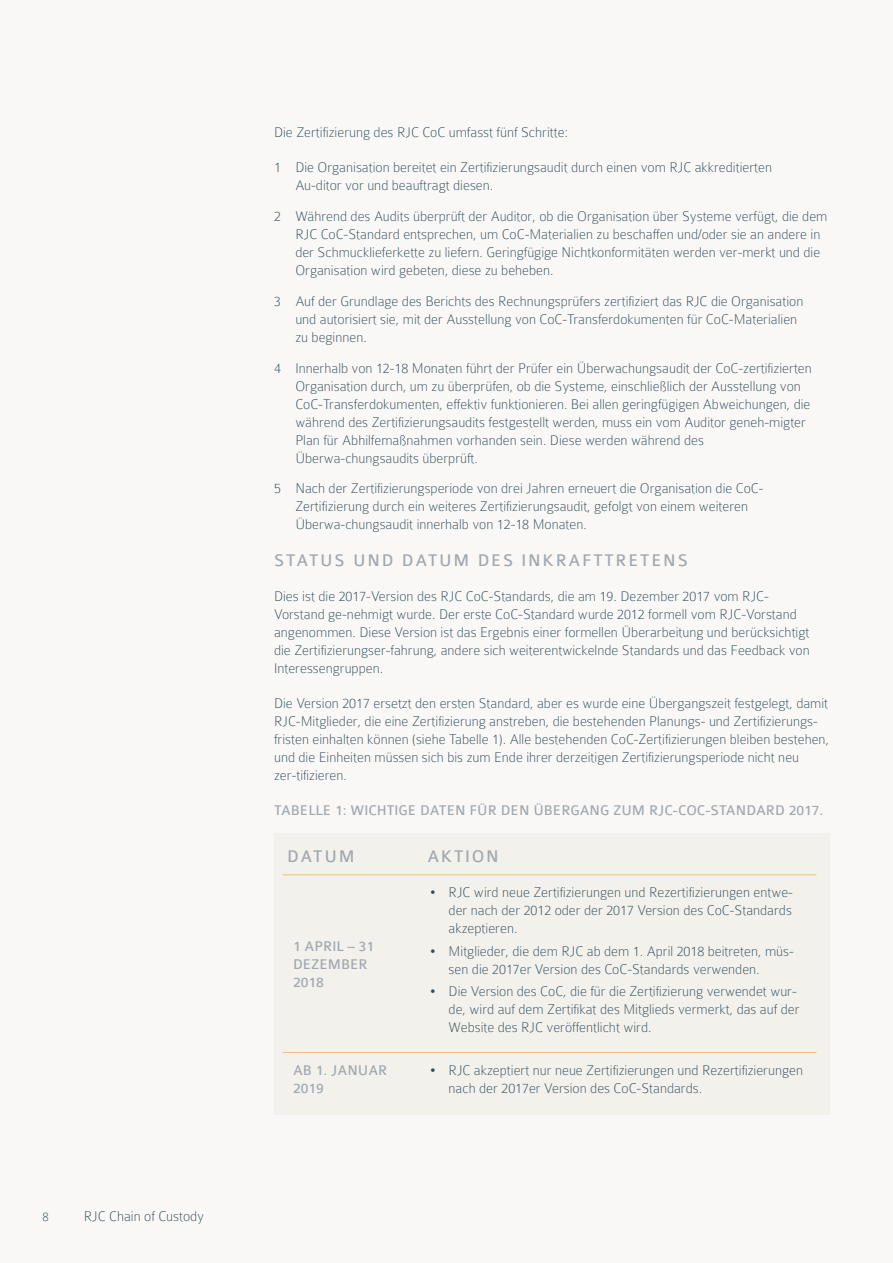
<style>
.page{position:relative;width:893px;height:1263px;background:#f9f8f6}
.page>*{position:absolute;margin:0;border:0;box-sizing:border-box;transform-origin:0 0}
.t1{font:18px "Colaborate";letter-spacing:.1em;color:#a0a8af}
.t2{font:100 15px/18px "Colaborate";color:#304c5a}
.t3{font:15px/18px "Colaborate";color:#a0a8af}
.t4{font:100 13.5px "Colaborate";color:#304c5a}
</style>
<div class="page">
<div style="left:274px;top:833px;width:555px;height:282px;background:#f3f1ec"></div>
<hr style="left:283px;top:874px;width:136px;height:1px;background:#e8c379">
<hr style="left:419px;top:874px;width:397px;height:1px;background:#e8c379">
<hr style="left:283px;top:1052px;width:136px;height:1px;background:#e8c379">
<hr style="left:419px;top:1052px;width:397px;height:1px;background:#e8c379">
<p class="t4" style="left:43px;top:1209px;width:8px">8</p>
<p class="t2" style="left:84px;top:1207px;width:122px">RJC Chain of Custody</p>
<p class="t2" style="left:274px;top:124px;width:295px">Die Zertifizierung des RJC CoC umfasst fünf Schritte:</p>
<p class="t2" style="left:295px;top:159px;width:478px;text-indent:-21px">1 Die Organisation bereitet ein Zertifizierungsaudit durch einen vom RJC akkreditierten<br>Au-ditor vor und beauftragt diesen.</p>
<p class="t2" style="left:295px;top:207px;width:534px;text-indent:-21px">2 Während des Audits überprüft der Auditor, ob die Organisation über Systeme verfügt, die dem RJC CoC-Standard entsprechen, um CoC-Materialien zu beschaffen und/oder sie an andere in der Schmucklieferkette zu liefern. Geringfügige Nichtkonformitäten werden ver-merkt und die Organisation wird gebeten, diese zu beheben.</p>
<p class="t2" style="left:295px;top:292px;width:510px;text-indent:-21px">3 Auf der Grundlage des Berichts des Rechnungsprüfers zertifiziert das RJC die Organisation und autorisiert sie, mit der Ausstellung von CoC-Transferdokumenten für CoC-Materialien zu beginnen.</p>
<p class="t2" style="left:295px;top:359px;width:518px;text-indent:-21px">4 Innerhalb von 12-18 Monaten führt der Prüfer ein Überwachungsaudit der CoC-zertifizierten Organisation durch, um zu überprüfen, ob die Systeme, einschließlich der Ausstellung von CoC-Transferdokumenten, effektiv funktionieren. Bei allen geringfügigen Abweichungen, die während des Zertifizierungsaudits festgestellt werden, muss ein vom Auditor geneh-migter Plan für Abhilfemaßnahmen vorhanden sein. Diese werden während des Überwa-chungsaudits überprüft.</p>
<p class="t2" style="left:295px;top:480px;width:470px;text-indent:-21px">5 Nach der Zertifizierungsperiode von drei Jahren erneuert die Organisation die CoC-<br>Zertifizierung durch ein weiteres Zertifizierungsaudit, gefolgt von einem weiteren<br>Überwa-chungsaudit innerhalb von 12-18 Monaten.</p>
<p class="t1" style="left:274px;top:551px;width:415px">STATUS UND DATUM DES INKRAFTTRETENS</p>
<p class="t2" style="left:274px;top:587px;width:537px">Dies ist die 2017-Version des RJC CoC-Standards, die am 19. Dezember 2017 vom RJC-Vorstand ge-nehmigt wurde. Der erste CoC-Standard wurde 2012 formell vom RJC-Vorstand angenommen. Diese Version ist das Ergebnis einer formellen Überarbeitung und berücksichtigt die Zertifizierungser-fahrung, andere sich weiterentwickelnde Standards und das Feedback von Interessengruppen.</p>
<p class="t2" style="left:274px;top:694px;width:556px">Die Version 2017 ersetzt den ersten Standard, aber es wurde eine Übergangszeit festgelegt, damit RJC-Mitglieder, die eine Zertifizierung anstreben, die bestehenden Planungs- und Zertifizierungs&shy;fristen einhalten können (siehe Tabelle 1). Alle bestehenden CoC-Zertifizierungen bleiben bestehen, und die Einheiten müssen sich bis zum Ende ihrer derzeitigen Zertifizierungsperiode nicht neu zer-tifizieren.</p>
<p class="t3" style="left:274px;top:801px;width:551px">TABELLE 1: WICHTIGE DATEN FÜR DEN ÜBERGANG ZUM RJC-COC-STANDARD 2017.</p>
<p class="t1" style="left:287px;top:847px;width:69px">DATUM</p>
<p class="t1" style="left:427px;top:847px;width:73px">AKTION</p>
<p class="t3" style="left:293px;top:937px;width:83px">1 APRIL – 31<br>DEZEMBER<br>2018</p>
<p class="t2" style="left:449px;top:884px;width:346px;text-align:justify;text-indent:-19px">• RJC wird neue Zertifizierungen und Rezertifizierungen entwe&shy;der nach der 2012 oder der 2017 Version des CoC-Standards akzeptieren.</p>
<p class="t2" style="left:449px;top:942px;width:347px;text-indent:-19px">• Mitglieder, die dem RJC ab dem 1. April 2018 beitreten, müs&shy;sen die 2017er Version des CoC-Standards verwenden.</p>
<p class="t2" style="left:449px;top:982px;width:352px;text-indent:-19px">• Die Version des CoC, die für die Zertifizierung verwendet wur&shy;de, wird auf dem Zertifikat des Mitglieds vermerkt, das auf der<br>Website des RJC veröffentlicht wird.</p>
<p class="t3" style="left:293px;top:1061px;width:96px">AB 1. JANUAR<br>2019</p>
<p class="t2" style="left:449px;top:1061px;width:356px;text-indent:-19px">• RJC akzeptiert nur neue Zertifizierungen und Rezertifizierungen nach der 2017er Version des CoC-Standards.</p>
</div>
